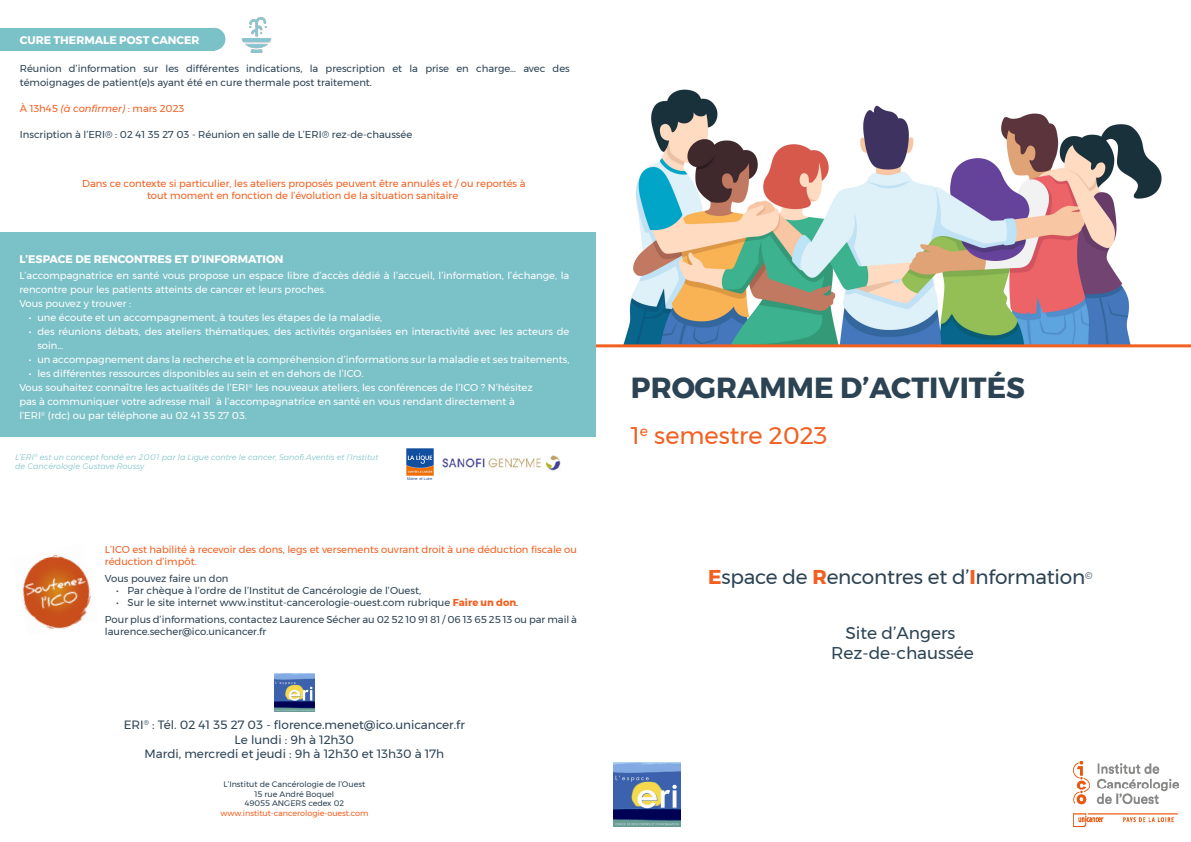
<style>
.page{position:relative;width:1191px;height:842px;background:#fff}
.page>*{position:absolute;margin:0;border:0;box-sizing:border-box;transform-origin:0 0}
.t1{font:700 29px "Montserrat";color:#2c4354}
.t2{font:24px "Montserrat";color:#f26021}
.t3{font:20px "Montserrat";letter-spacing:-.01em;color:#2c4354}
.t4{font:17px "Montserrat";color:#2c4354}
.t5{font:12px "Montserrat";color:#2c4354}
.t6{font:700 11px "Montserrat";color:#fff}
.t7{font:10px/14px "Montserrat";color:#fff}
.t8{font:10px/12px "Montserrat";color:#2c4354}
.t9{font:10px/12px "Montserrat";color:#f26021}
.t10{font:italic 300 8px/9.6px "Montserrat";color:#7bc1c8}
.t11{font:8px "Montserrat";color:#2c4354}
.t12{font:8px "Montserrat";color:#f26021}
.t13{font:4px "Arial";letter-spacing:-.01em;color:#2f5597}
.s1{color:#231f20}
.s2{font-style:italic}
.s3{font-weight:700;color:#f26021}
</style>
<div class="page">
<img style="left:595px;top:89px;width:567px;height:255px">
<hr style="left:595px;top:344px;width:596px;height:3px;background:#f26021">
<img style="left:613px;top:762px;width:67px;height:64px">
<img style="left:1073px;top:762px;width:105px;height:64px">
<div style="left:0;top:232px;width:595px;height:205px;background:#7bc1c8"></div>
<img style="left:442px;top:455px;width:119px;height:16px">
<img style="left:274px;top:673px;width:40px;height:39px">
<img style="left:22px;top:555px;width:69px;height:74px">
<img style="left:406px;top:449px;width:27px;height:27px">
<div style="left:203px;top:28px;width:22px;height:22px;background:#7bc1c8;border-radius:50%"></div>
<div style="left:0;top:28px;width:214px;height:22px;background:#7bc1c8"></div>
<img style="left:241px;top:18px;width:31px;height:34px">
<p class="t6" style="left:20px;top:31px;width:181px">CURE THERMALE POST CANCER</p>
<p class="t8" style="left:20px;top:61px;width:551px;line-height:14px">Réunion d’information sur les différentes indications, la prescription et la prise en charge… avec des témoignages de patient(e)s ayant été en cure thermale post traitement<span class="s1">.</span></p>
<p class="t9" style="left:20px;top:102px;width:166px">À 13h45 <span class="s2">(à confirmer)</span> : mars 2023</p>
<p class="t8" style="left:20px;top:128px;width:394px">Inscription à l’ERI® : 02 41 35 27 03 - Réunion en salle de L’ERI® rez-de-chaussée</p>
<p class="t9" style="left:82px;top:177px;width:445px;text-align:center">Dans ce contexte si particulier, les ateliers proposés peuvent être annulés et / ou reportés à tout moment en fonction de l’évolution de la situation sanitaire</p>
<p class="t6" style="left:19px;top:250px;width:266px">L’ESPACE DE RENCONTRES ET D’INFORMATION</p>
<p class="t7" style="left:19px;top:269px;width:551px">L’accompagnatrice en santé vous propose un espace libre d’accès dédié à l’accueil, l’information, l’échange, la rencontre pour les patients atteints de cancer et leurs proches.</p>
<p class="t7" style="left:19px;top:297px;width:113px">Vous pouvez y trouver :</p>
<p class="t7" style="left:29px;top:311px;width:355px">• une écoute et un accompagnement, à toutes les étapes de la maladie,</p>
<p class="t7" style="left:37px;top:325px;width:533px;text-indent:-9px">• des réunions débats, des ateliers thématiques, des activités organisées en interactivité avec les acteurs de soin…</p>
<p class="t7" style="left:29px;top:353px;width:542px">• un accompagnement dans la recherche et la compréhension d’informations sur la maladie et ses traitements,</p>
<p class="t7" style="left:29px;top:367px;width:336px">• les différentes ressources disponibles au sein et en dehors de l’ICO.</p>
<p class="t7" style="left:19px;top:381px;width:515px">Vous souhaitez connaître les actualités de l’ERI<sup>®</sup> les nouveaux ateliers, les conférences de l’ICO ? N’hésitez</p>
<p class="t7" style="left:19px;top:395px;width:497px">pas à communiquer votre adresse mail à l’accompagnatrice en santé en vous rendant directement à</p>
<p class="t7" style="left:19px;top:409px;width:229px">l’ERI<sup>®</sup> (rdc) ou par téléphone au 02 41 35 27 03.</p>
<p class="t10" style="left:15px;top:452px;width:365px">L’ERI<sup>®</sup> est un concept fondé en 2001 par la Ligue contre le cancer, Sanofi Aventis et l’Institut de Cancérologie Gustave Roussy</p>
<p class="t13" style="left:407px;top:476px;width:27px">Maine et Loire</p>
<p class="t9" style="left:105px;top:544px;width:473px">L’ICO est habilité à recevoir des dons, legs et versements ouvrant droit à une déduction fiscale ou réduction d’impôt.</p>
<p class="t8" style="left:105px;top:573px;width:125px">Vous pouvez faire un don</p>
<p class="t8" style="left:116px;top:585px;width:306px">• Par chèque à l’ordre de l’Institut de Cancérologie de l’Ouest,</p>
<p class="t8" style="left:116px;top:597px;width:403px">• Sur le site internet www.institut-cancerologie-ouest.com rubrique <span class="s3">Faire un don</span><span class="s1">.</span></p>
<p class="t8" style="left:105px;top:613px;width:473px">Pour plus d’informations, contactez Laurence Sécher au 02 52 10 91 81 / 06 13 65 25 13 ou par mail à laurence.secher@ico.unicancer.fr</p>
<p class="t5" style="left:124px;top:716px;width:343px">ERI<sup>®</sup> : Tél. 02 41 35 27 03 - florence.menet@ico.unicancer.fr</p>
<p class="t5" style="left:234px;top:730px;width:121px">Le lundi : 9h à 12h30</p>
<p class="t5" style="left:145px;top:745px;width:301px">Mardi, mercredi et jeudi : 9h à 12h30 et 13h30 à 17h</p>
<p class="t11" style="left:223px;top:778px;width:143px">L’Institut de Cancérologie de l’Ouest</p>
<p class="t11" style="left:254px;top:787px;width:81px">15 rue André Boquel</p>
<p class="t11" style="left:245px;top:797px;width:101px">49055 ANGERS cedex 02</p>
<p class="t12" style="left:220px;top:807px;width:149px">www.institut-cancerologie-ouest.com</p>
<p class="t1" style="left:631px;top:364px;width:395px">PROGRAMME D’ACTIVITÉS</p>
<p class="t2" style="left:631px;top:417px;width:198px">1<sup>e</sup> semestre 2023</p>
<p class="t3" style="left:708px;top:562px;width:386px"><span class="s3">E</span>space de <span class="s3">R</span>encontres et d’<span class="s3">I</span>nformation<sup>©</sup></p>
<p class="t4" style="left:845px;top:620px;width:111px">Site d’Angers</p>
<p class="t4" style="left:831px;top:640px;width:144px">Rez-de-chaussée</p>
</div>
